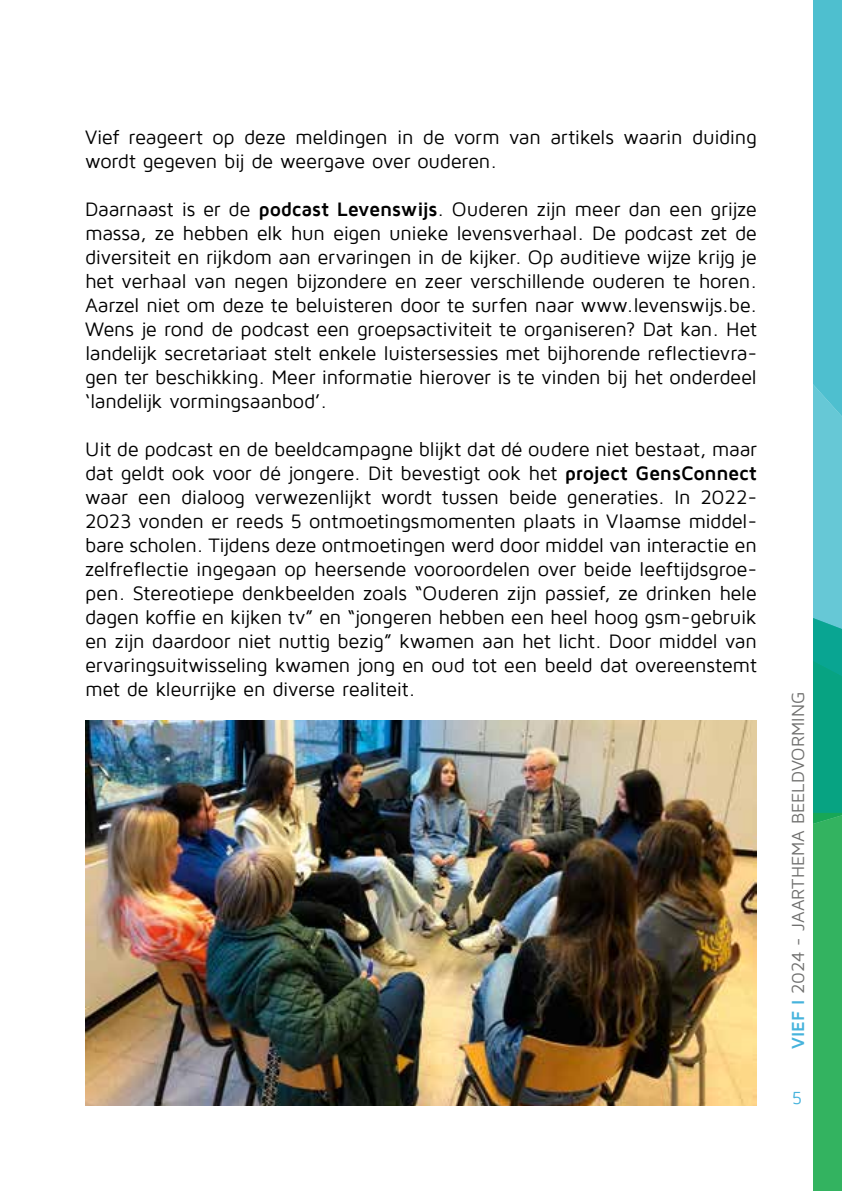
<style>
.page{position:relative;width:842px;height:1191px;background:#fff}
.page>*{position:absolute;margin:0;border:0;box-sizing:border-box;transform-origin:0 0}
.t1{font:20px/24px "Maven Pro";letter-spacing:-.015em;color:#000;text-align:justify}
.t2{font:18px "Maven Pro";letter-spacing:-.005em;color:#6f6f6e}
.t3{font:18px "Maven Pro";color:#46b3dc}
.s1{font-weight:700}
.s2{font-weight:700;color:#46b3dc}
</style>
<div class="page">
<svg style="left:814px;top:0;width:28px;height:1191px;background:#3eb8a1"></svg>
<img style="left:85px;top:720px;width:672px;height:386px">
<p class="t1" style="left:85px;top:126px;width:673px">Vief reageert op deze meldingen in de vorm van artikels waarin duiding wordt gegeven bij de weergave over ouderen.</p>
<p class="t1" style="left:85px;top:198px;width:673px">Daarnaast is er de <span class="s1">podcast Levenswijs</span>. Ouderen zijn meer dan een grijze massa, ze hebben elk hun eigen unieke levensverhaal. De podcast zet de diversiteit en rijkdom aan ervaringen in de kijker. Op auditieve wijze krijg je het verhaal van negen bijzondere en zeer verschillende ouderen te horen.<br>Aarzel niet om deze te beluisteren door te surfen naar www.levenswijs.be.<br>Wens je rond de podcast een groepsactiviteit te organiseren? Dat kan. Het landelijk secretariaat stelt enkele luistersessies met bijhorende reflectievra&shy;gen ter beschikking. Meer informatie hierover is te vinden bij het onderdeel ‘landelijk vormingsaanbod’.</p>
<p class="t1" style="left:85px;top:438px;width:673px">Uit de podcast en de beeldcampagne blijkt dat dé oudere niet bestaat, maar dat geldt ook voor dé jongere. Dit bevestigt ook het <span class="s1">project GensConnect </span>waar een dialoog verwezenlijkt wordt tussen beide generaties. In 2022- 2023 vonden er reeds 5 ontmoetingsmomenten plaats in Vlaamse middel&shy;bare scholen. Tijdens deze ontmoetingen werd door middel van interactie en zelfreflectie ingegaan op heersende vooroordelen over beide leeftijdsgroe&shy;pen. Stereotiepe denkbeelden zoals “Ouderen zijn passief, ze drinken hele dagen koffie en kijken tv” en “jongeren hebben een heel hoog gsm-gebruik en zijn daardoor niet nuttig bezig” kwamen aan het licht. Door middel van ervaringsuitwisseling kwamen jong en oud tot een beeld dat overeenstemt met de kleurrijke en diverse realiteit.</p>
<p class="t2" style="left:788px;top:1049px;width:358px;rotate:-90deg"><span class="s2">VIEF I</span> 2024 - JAARTHEMA BEELDVORMING</p>
<p class="t3" style="left:792px;top:1089px;width:12px">5</p>
</div>
